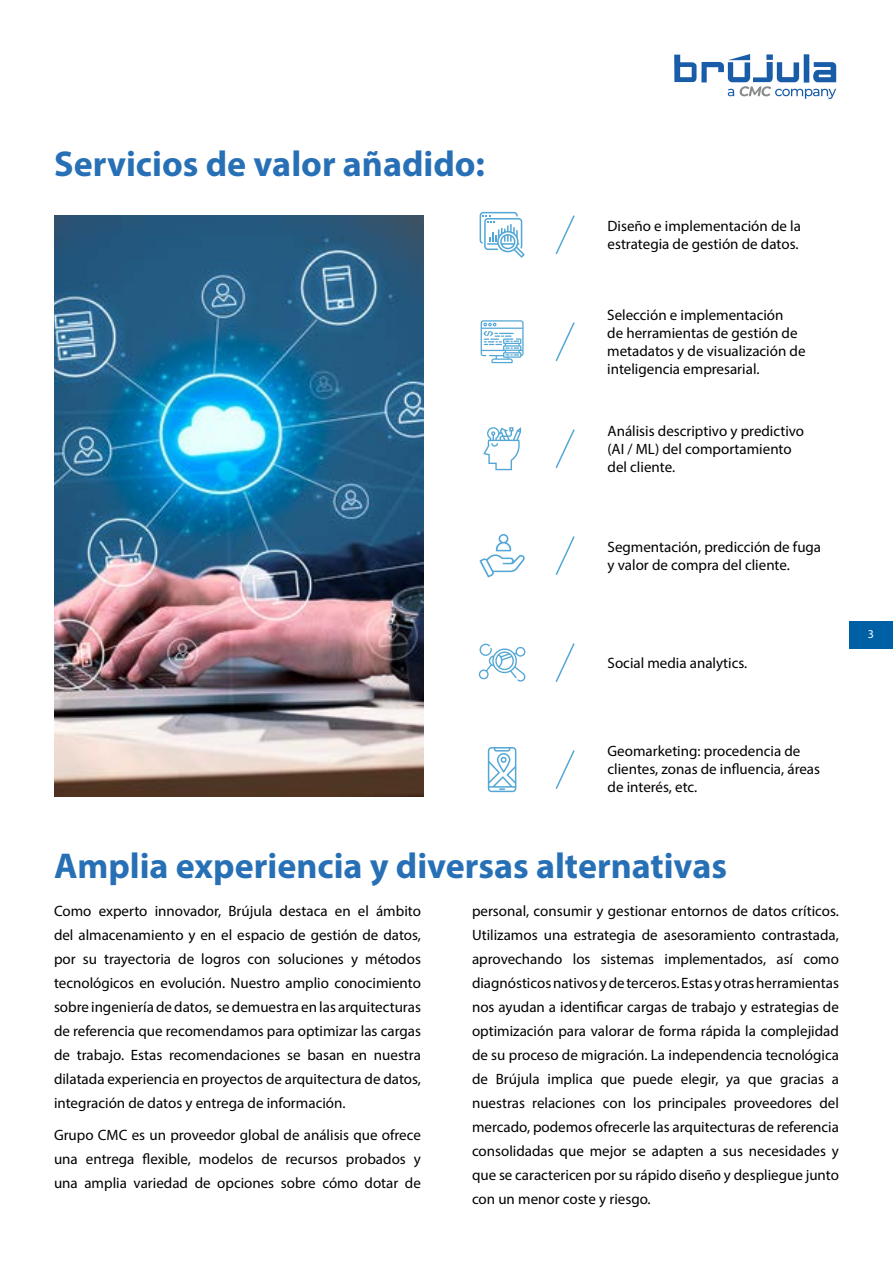
<style>
.page{position:relative;width:893px;height:1263px;background:#fff}
.page>*{position:absolute;margin:0;border:0;box-sizing:border-box;transform-origin:0 0}
.t1{font:700 36px "Myriad Pro";color:#2770b6}
.t2{font:15px/24px "Myriad Pro";color:#000}
.t3{font:12px "Myriad Pro";color:#fff}
</style>
<div class="page">
<div style="left:849px;top:621px;width:44px;height:27px;background:#0060a6"></div>
<img style="left:54px;top:215px;width:369px;height:581px">
<svg style="left:555px;top:536px;width:20px;height:39px"></svg>
<svg style="left:555px;top:643px;width:20px;height:39px"></svg>
<svg style="left:555px;top:322px;width:20px;height:39px"></svg>
<svg style="left:555px;top:215px;width:20px;height:40px"></svg>
<svg style="left:674px;top:54px;width:162px;height:45px"></svg>
<svg style="left:555px;top:750px;width:20px;height:39px"></svg>
<svg style="left:555px;top:429px;width:20px;height:39px"></svg>
<svg style="left:480px;top:212px;width:45px;height:46px"></svg>
<svg style="left:483px;top:427px;width:38px;height:43px"></svg>
<svg style="left:481px;top:320px;width:43px;height:43px"></svg>
<svg style="left:479px;top:534px;width:46px;height:44px"></svg>
<svg style="left:479px;top:644px;width:46px;height:38px"></svg>
<svg style="left:488px;top:747px;width:28px;height:45px"></svg>
<h1 class="t1" style="left:54px;top:140px;width:432px">Servicios de valor añadido:</h1>
<p class="t2" style="left:608px;top:217px;width:195px;line-height:18px">Diseño e implementación de la estrategia de gestión de datos.</p>
<p class="t2" style="left:607px;top:306px;width:200px;line-height:18px">Selección e implementación<br>de herramientas de gestión de metadatos y de visualización de inteligencia empresarial.</p>
<p class="t2" style="left:608px;top:422px;width:198px;line-height:18px">Análisis descriptivo y predictivo (AI / ML) del comportamiento del cliente.</p>
<p class="t2" style="left:608px;top:538px;width:215px;line-height:18px">Segmentación, predicción de fuga y valor de compra del cliente.</p>
<p class="t2" style="left:608px;top:651px;width:141px">Social media analytics.</p>
<p class="t2" style="left:608px;top:741px;width:214px;line-height:18px">Geomarketing: procedencia de clientes, zonas de influencia, áreas de interés, etc.</p>
<h1 class="t1" style="left:54px;top:842px;width:675px">Amplia experiencia y diversas alternativas</h1>
<p class="t2" style="left:54px;top:898px;width:368px;text-align:justify">Como experto innovador, Brújula destaca en el ámbito del almacenamiento y en el espacio de gestión de datos, por su trayectoria de logros con soluciones y métodos tecnológicos en evolución. Nuestro amplio conocimiento sobre ingeniería de datos, se demuestra en las arquitecturas de referencia que recomendamos para optimizar las cargas de trabajo. Estas recomendaciones se basan en nuestra dilatada experiencia en proyectos de arquitectura de datos, integración de datos y entrega de información.</p>
<p class="t2" style="left:54px;top:1123px;width:368px;text-align:justify">Grupo CMC es un proveedor global de análisis que ofrece una entrega flexible, modelos de recursos probados y una amplia variedad de opciones sobre cómo dotar de</p>
<p class="t2" style="left:472px;top:898px;width:368px;text-align:justify">personal, consumir y gestionar entornos de datos críticos.<br>Utilizamos una estrategia de asesoramiento contrastada, aprovechando los sistemas implementados, así como diagnósticos nativos y de terceros. Estas y otras herramientas nos ayudan a identificar cargas de trabajo y estrategias de optimización para valorar de forma rápida la complejidad de su proceso de migración. La independencia tecnológica de Brújula implica que puede elegir, ya que gracias a nuestras relaciones con los principales proveedores del mercado, podemos ofrecerle las arquitecturas de referencia consolidadas que mejor se adapten a sus necesidades y que se caractericen por su rápido diseño y despliegue junto con un menor coste y riesgo.</p>
<p class="t3" style="left:868px;top:627px;width:8px">3</p>
</div>
